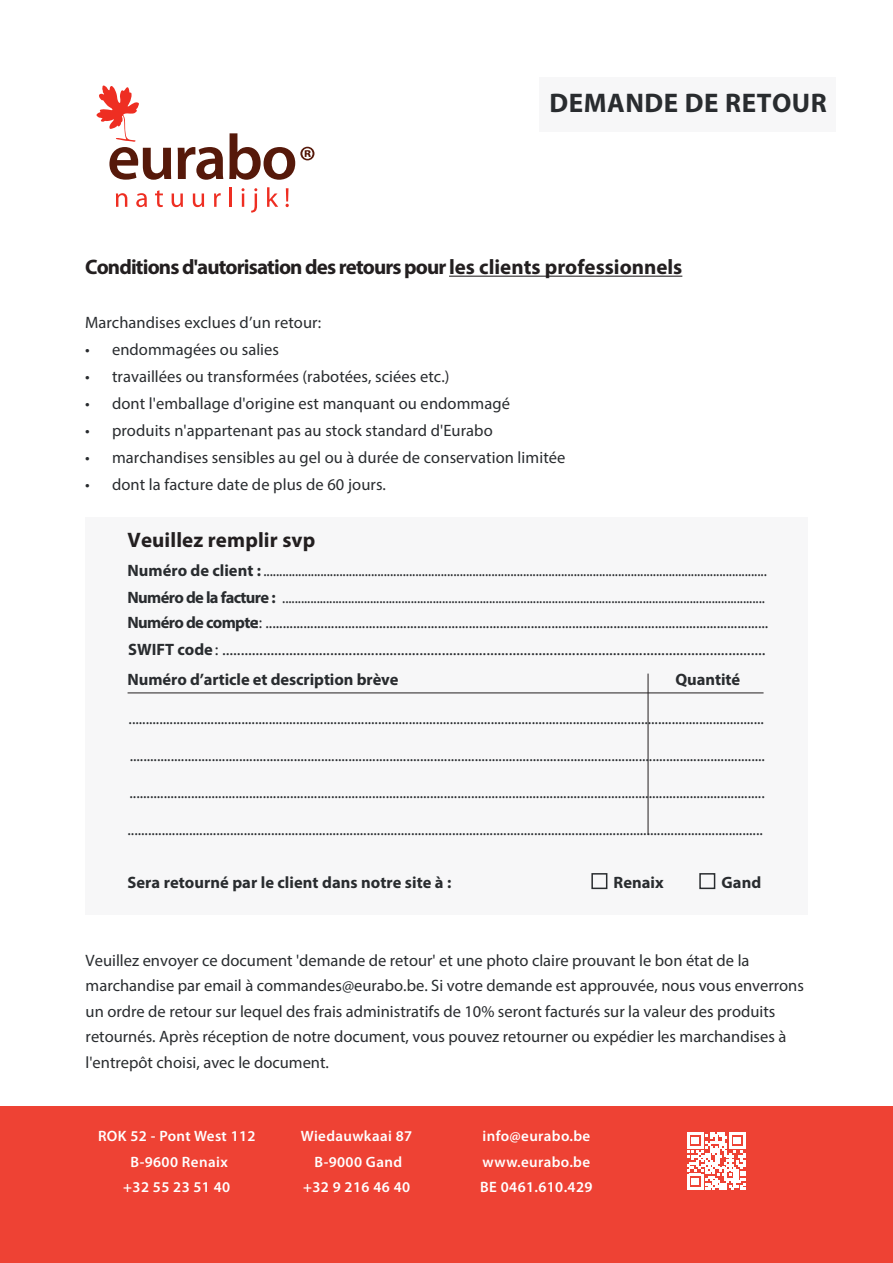
<style>
.page{position:relative;width:893px;height:1263px;background:#fff}
.page>*{position:absolute;margin:0;border:0;box-sizing:border-box;transform-origin:0 0}
.t1{font:700 27px "Myriad Pro";letter-spacing:.02em;color:#292c2f}
.t2{font:700 21px "Myriad Pro";letter-spacing:-.04em;color:#231f20}
.t3{font:700 21px "Myriad Pro";color:#231f20}
.t4{font:16.5px/25.5px "Myriad Pro";color:#292c2f}
.t5{font:16.5px/27px "Myriad Pro";color:#292c2f;scale:.93 1}
.t6{font:700 16.5px "Myriad Pro";color:#292c2f}
.t7{font:600 15px "Myriad Pro";letter-spacing:.025em;color:#fff}
.s1{font-weight:700}
</style>
<div class="page">
<div style="left:539px;top:78px;width:296px;height:54px;background:#f7f7f8"></div>
<div style="left:0;top:1106px;width:893px;height:157px;background:#ee4234"></div>
<svg style="left:178px;top:147px;width:45px;height:33px"></svg>
<svg style="left:116px;top:193px;width:11px;height:14px"></svg>
<svg style="left:136px;top:193px;width:11px;height:14px"></svg>
<svg style="left:155px;top:190px;width:8px;height:17px"></svg>
<svg style="left:172px;top:193px;width:11px;height:14px"></svg>
<svg style="left:193px;top:193px;width:11px;height:14px"></svg>
<svg style="left:214px;top:193px;width:7px;height:14px"></svg>
<hr style="left:229px;top:187px;width:3px;height:20px;background:#ee2e22">
<svg style="left:242px;top:188px;width:3px;height:19px"></svg>
<svg style="left:251px;top:188px;width:6px;height:25px"></svg>
<svg style="left:267px;top:187px;width:11px;height:20px"></svg>
<svg style="left:286px;top:188px;width:3px;height:19px"></svg>
<svg style="left:229px;top:133px;width:85px;height:47px"></svg>
<svg style="left:96px;top:85px;width:75px;height:95px"></svg>
<svg style="left:687px;top:1132px;width:58px;height:58px"></svg>
<div style="left:85px;top:517px;width:723px;height:398px;background:#f7f7f8"></div>
<hr style="left:449px;top:276px;width:233px;height:1px;background:#231f20">
<hr style="left:648px;top:674px;width:1px;height:161px;background:#231f20">
<hr style="left:128px;top:692px;width:635px;height:1px;background:#231f20">
<div style="left:591px;top:873px;width:16px;height:16px;border:2px solid #292c2f"></div>
<div style="left:699px;top:873px;width:16px;height:16px;border:2px solid #292c2f"></div>
<h1 class="t1" style="left:550px;top:85px;width:279px">DEMANDE DE RETOUR</h1>
<p class="t2" style="left:85px;top:253px;width:599px">Conditions d'autorisation des retours pour les clients professionnels</p>
<p class="t4" style="left:85px;top:309px;width:238px">Marchandises exclues d’un retour:</p>
<p class="t4" style="left:85px;top:336px;width:196px">• endommagées ou salies</p>
<p class="t4" style="left:85px;top:363px;width:366px">• travaillées ou transformées (rabotées, sciées etc.)</p>
<p class="t4" style="left:85px;top:390px;width:426px">• dont l'emballage d'origine est manquant ou endommagé</p>
<p class="t4" style="left:85px;top:417px;width:409px">• produits n'appartenant pas au stock standard d'Eurabo</p>
<p class="t4" style="left:85px;top:444px;width:482px">• marchandises sensibles au gel ou à durée de conservation limitée</p>
<p class="t4" style="left:85px;top:471px;width:302px">• dont la facture date de plus de 60 jours.</p>
<p class="t3" style="left:128px;top:526px;width:189px">Veuillez remplir svp</p>
<p class="t5" style="left:128px;top:556px;width:689px"><span class="s1">Numéro de client :</span> ...............................................................................................................................................................<br><span class="s1">Numéro de la facture :</span> ..........................................................................................................................................................</p>
<p class="t4" style="left:128px;top:609px;width:642px;line-height:26.5px"><span class="s1">Numéro de compte</span>:: ..................................................................................................................................................<br><span class="s1">SWIFT code</span>: ..................................................................................................................................................</p>
<p class="t6" style="left:675px;top:669px;width:66px">Quantité</p>
<p class="t6" style="left:128px;top:669px;width:273px">Numéro d’article et description brève</p>
<p class="t4" style="left:129px;top:706px;width:637px">..........................................................................................................................................................................................</p>
<p class="t4" style="left:130px;top:742px;width:637px">..........................................................................................................................................................................................</p>
<p class="t4" style="left:130px;top:779px;width:637px">..........................................................................................................................................................................................</p>
<p class="t4" style="left:128px;top:816px;width:637px">..........................................................................................................................................................................................</p>
<p class="t6" style="left:128px;top:871px;width:325px">Sera retourné par le client dans notre site à :</p>
<p class="t6" style="left:614px;top:871px;width:51px">Renaix</p>
<p class="t6" style="left:722px;top:871px;width:41px">Gand</p>
<p class="t4" style="left:86px;top:947px;width:720px">Veuillez envoyer ce document 'demande de retour' et une photo claire prouvant le bon état de la marchandise par email à commandes@eurabo.be. Si votre demande est approuvée, nous vous enverrons un ordre de retour sur lequel des frais administratifs de 10% seront facturés sur la valeur des produits retournés. Après réception de notre document, vous pouvez retourner ou expédier les marchandises à l'entrepôt choisi, avec le document.</p>
<p class="t7" style="left:98px;top:1126px;width:159px">ROK 52 - Pont West 112</p>
<p class="t7" style="left:301px;top:1126px;width:113px">Wiedauwkaai 87</p>
<p class="t7" style="left:483px;top:1126px;width:109px">info@eurabo.be</p>
<p class="t7" style="left:131px;top:1152px;width:99px">B-9600 Renaix</p>
<p class="t7" style="left:315px;top:1152px;width:89px">B-9000 Gand</p>
<p class="t7" style="left:483px;top:1152px;width:109px">www.eurabo.be</p>
<p class="t7" style="left:123px;top:1177px;width:109px">+32 55 23 51 40</p>
<p class="t7" style="left:303px;top:1177px;width:109px">+32 9 216 46 40</p>
<p class="t7" style="left:480px;top:1177px;width:114px">BE 0461.610.429</p>
</div>
